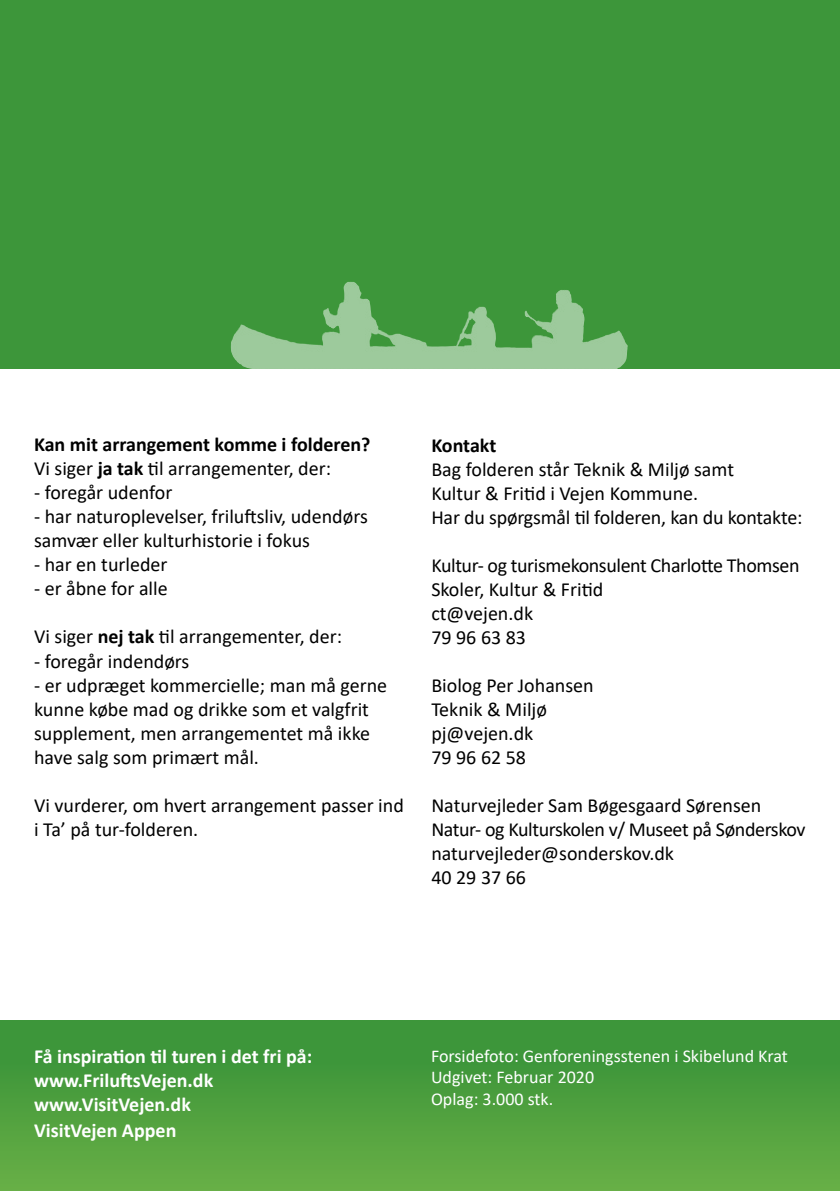
<style>
.page{position:relative;width:840px;height:1191px;background:#fff}
.page>*{position:absolute;margin:0;border:0;box-sizing:border-box;transform-origin:0 0}
.t1{font:20px/24px "Calibri";color:#000}
.t2{font:700 20px/24px "Calibri";color:#fff}
.t3{font:20px/24px "Calibri";letter-spacing:-.02em;color:#000}
.t4{font:700 20px/24px "Calibri";color:#000}
.t5{font:18px/21.6px "Calibri";color:#fff}
.s1{font-weight:400}
.s2{font-weight:700}
</style>
<div class="page">
<div style="left:0;top:0;width:839px;height:369px;background:#3d963a"></div>
<div style="left:0;top:1020px;width:839px;height:171px;background:linear-gradient(to bottom,#359138,#67af46)"></div>
<img style="left:231px;top:281px;width:396px;height:88px">
<p class="t4" style="left:34px;top:432px;width:338px">Kan mit arrangement komme i folderen?<br><span class="s1">Vi siger</span> ja tak <span class="s1">til arrangementer, der:</span></p>
<p class="t1" style="left:34px;top:480px;width:140px">- foregår udenfor</p>
<p class="t1" style="left:34px;top:504px;width:335px">- har naturoplevelser, friluftsliv, udendørs samvær eller kulturhistorie i fokus</p>
<p class="t1" style="left:34px;top:552px;width:135px">- har en turleder</p>
<p class="t1" style="left:34px;top:576px;width:135px">- er åbne for alle</p>
<p class="t1" style="left:34px;top:624px;width:309px">Vi siger <span class="s2">nej tak</span> til arrangementer, der:</p>
<p class="t1" style="left:34px;top:648px;width:157px">- foregår indendørs</p>
<p class="t1" style="left:34px;top:672px;width:354px">- er udpræget kommercielle; man må gerne kunne købe mad og drikke som et valgfrit supplement, men arrangementet må ikke have salg som primært mål.</p>
<p class="t1" style="left:34px;top:792px;width:371px">Vi vurderer, om hvert arrangement passer ind i Ta’ på tur-folderen.</p>
<p class="t4" style="left:431px;top:433px;width:66px">Kontakt</p>
<p class="t1" style="left:431px;top:456px;width:372px">Bag folderen står Teknik &amp; Miljø samt<br>Kultur &amp; Fritid i Vejen Kommune.<br>Har du spørgsmål til folderen, kan du kontakte:</p>
<p class="t3" style="left:431px;top:552px;width:369px">Kultur- og turismekonsulent Charlotte Thomsen<br>Skoler, Kultur &amp; Fritid<br>ct@vejen.dk<br>79 96 63 83</p>
<p class="t1" style="left:431px;top:672px;width:164px">Biolog Per Johansen<br>Teknik &amp; Miljø pj@vejen.dk<br>79 96 62 58</p>
<p class="t1" style="left:431px;top:792px;width:375px">Naturvejleder Sam Bøgesgaard Sørensen<br>Natur- og Kulturskolen v/ Museet på Sønderskov naturvejleder@sonderskov.dk<br>40 29 37 66</p>
<p class="t2" style="left:34px;top:1044px;width:279px">Få inspiration til turen i det fri på: www.FriluftsVejen.dk www.VisitVejen.dk</p>
<p class="t2" style="left:34px;top:1118px;width:144px">VisitVejen Appen</p>
<p class="t5" style="left:431px;top:1044px;width:358px">Forsidefoto: Genforeningsstenen i Skibelund Krat<br>Udgivet: Februar 2020<br>Oplag: 3.000 stk.</p>
</div>
